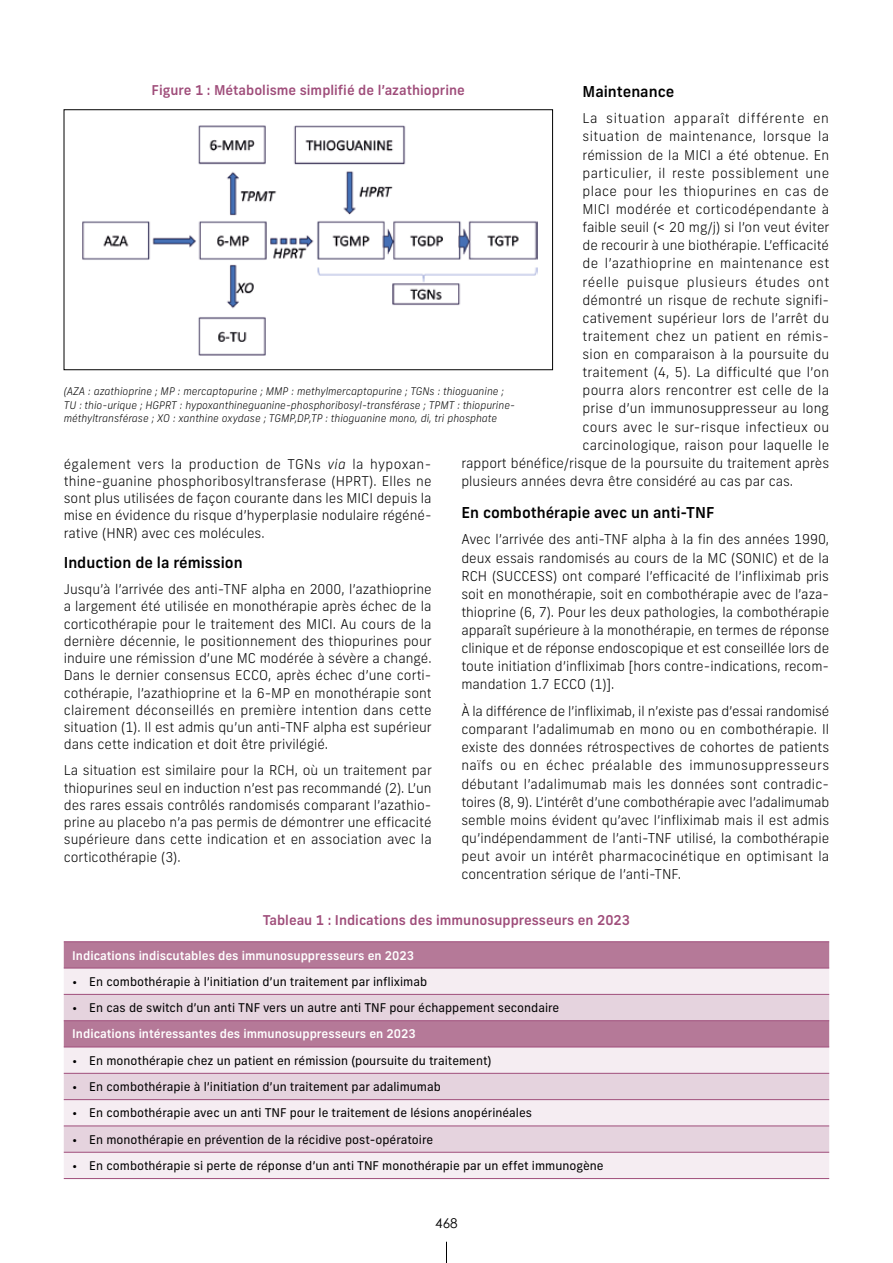
<style>
.page{position:relative;width:893px;height:1263px;background:#fff}
.page>*{position:absolute;margin:0;border:0;box-sizing:border-box;transform-origin:0 0}
.t1{font:500 15px "New Frank";color:#000}
.t2{font:300 13.5px/17.2px "New Frank";letter-spacing:.01em;color:#000;text-align:justify}
.t3{font:500 13.5px "New Frank";color:#9f4d7a}
.t4{font:300 13.5px "New Frank";letter-spacing:.03em;color:#000}
.t5{font:300 13.5px "New Frank";letter-spacing:.05em;color:#000}
.t6{font:300 13.5px "New Frank";letter-spacing:.04em;color:#000}
.t7{font:13.5px "Century Gothic";color:#000}
.t8{font:12px "New Frank";color:#000}
.t9{font:500 12px "New Frank";color:#fff}
.t10{font:italic 300 10.5px/13.5px "New Frank";color:#000}
.s1{font-style:italic}
</style>
<div class="page">
<svg style="left:446px;top:1242px;width:1px;height:21px"></svg>
<svg style="left:64px;top:942px;width:765px;height:26px;background:#b47797"></svg>
<div style="left:64px;top:969px;width:765px;height:209px;background:#f5edf2"></div>
<svg style="left:64px;top:995px;width:765px;height:157px;background:#e1cad7"></svg>
<hr style="left:64px;top:941px;width:765px;height:1px;background:#9f4d7a">
<hr style="left:64px;top:968px;width:765px;height:1px;background:#9f4d7a">
<hr style="left:64px;top:994px;width:765px;height:1px;background:#9f4d7a">
<hr style="left:64px;top:1020px;width:765px;height:1px;background:#9f4d7a">
<hr style="left:64px;top:1047px;width:765px;height:1px;background:#9f4d7a">
<hr style="left:64px;top:1073px;width:765px;height:1px;background:#9f4d7a">
<hr style="left:64px;top:1099px;width:765px;height:1px;background:#9f4d7a">
<hr style="left:64px;top:1126px;width:765px;height:1px;background:#9f4d7a">
<hr style="left:64px;top:1152px;width:765px;height:1px;background:#9f4d7a">
<hr style="left:64px;top:1178px;width:765px;height:1px;background:#9f4d7a">
<img style="left:82px;top:125px;width:455px;height:230px">
<div style="left:64px;top:109px;width:489px;height:261px;border:1px solid #000"></div>
<p class="t3" style="left:152px;top:81px;width:315px">Figure 1 : Métabolisme simplifié de l’azathioprine</p>
<p class="t1" style="left:583px;top:82px;width:93px">Maintenance</p>
<p class="t5" style="left:583px;top:110px;width:248px">La situation apparaît différente en</p>
<p class="t4" style="left:583px;top:128px;width:248px">situation de maintenance, lorsque la</p>
<p class="t2" style="left:583px;top:146px;width:248px">rémission de la MICI a été obtenue. En</p>
<p class="t4" style="left:583px;top:165px;width:248px">particulier, il reste possiblement une</p>
<p class="t2" style="left:583px;top:182px;width:248px">place pour les thiopurines en cas de</p>
<p class="t2" style="left:583px;top:201px;width:248px">MICI modérée et corticodépendante à</p>
<p class="t2" style="left:583px;top:219px;width:248px">faible seuil (&lt; 20 mg/j) si l’on veut éviter</p>
<p class="t2" style="left:583px;top:237px;width:248px">de recourir à une biothérapie. L’efficacité</p>
<p class="t2" style="left:583px;top:255px;width:248px">de l’azathioprine en maintenance est</p>
<p class="t6" style="left:583px;top:273px;width:248px">réelle puisque plusieurs études ont</p>
<p class="t2" style="left:583px;top:291px;width:248px">démontré un risque de rechute signifi-</p>
<p class="t2" style="left:583px;top:309px;width:248px">cativement supérieur lors de l’arrêt du</p>
<p class="t2" style="left:583px;top:327px;width:248px">traitement chez un patient en rémis-</p>
<p class="t2" style="left:583px;top:346px;width:248px">sion en comparaison à la poursuite du</p>
<p class="t2" style="left:583px;top:364px;width:248px">traitement (4, 5). La difficulté que l’on</p>
<p class="t2" style="left:583px;top:382px;width:248px">pourra alors rencontrer est celle de la</p>
<p class="t2" style="left:583px;top:400px;width:248px">prise d’un immunosuppresseur au long</p>
<p class="t2" style="left:583px;top:418px;width:248px">cours avec le sur-risque infectieux ou</p>
<p class="t2" style="left:583px;top:436px;width:248px">carcinologique, raison pour laquelle le</p>
<p class="t2" style="left:461px;top:454px;width:369px">rapport bénéfice/risque de la poursuite du traitement après</p>
<p class="t2" style="left:461px;top:472px;width:333px">plusieurs années devra être considéré au cas par cas.</p>
<p class="t1" style="left:461px;top:503px;width:255px">En combothérapie avec un anti-TNF</p>
<p class="t2" style="left:461px;top:530px;width:369px;line-height:18.1px">Avec l’arrivée des anti-TNF alpha à la fin des années 1990, deux essais randomisés au cours de la MC (SONIC) et de la RCH (SUCCESS) ont comparé l’efficacité de l’infliximab pris soit en monothérapie, soit en combothérapie avec de l’aza&shy;thioprine (6, 7). Pour les deux pathologies, la combothérapie apparaît supérieure à la monothérapie, en termes de réponse clinique et de réponse endoscopique et est conseillée lors de toute initiation d’infliximab [hors contre-indications, recom&shy;mandation 1.7 ECCO (1)].</p>
<p class="t2" style="left:461px;top:702px;width:369px;line-height:18.1px">À la différence de l’infliximab, il n’existe pas d’essai randomisé comparant l’adalimumab en mono ou en combothérapie. Il existe des données rétrospectives de cohortes de patients naïfs ou en échec préalable des immunosuppresseurs débutant l’adalimumab mais les données sont contradic&shy;toires (8, 9). L’intérêt d’une combothérapie avec l’adalimumab semble moins évident qu’avec l’infliximab mais il est admis qu’indépendamment de l’anti-TNF utilisé, la combothérapie peut avoir un intérêt pharmacocinétique en optimisant la concentration sérique de l’anti-TNF.</p>
<p class="t3" style="left:263px;top:911px;width:369px">Tableau 1 : Indications des immunosuppresseurs en 2023</p>
<p class="t9" style="left:72px;top:947px;width:343px">Indications indiscutables des immunosuppresseurs en 2023</p>
<p class="t8" style="left:72px;top:974px;width:356px">• En combothérapie à l’initiation d’un traitement par infliximab</p>
<p class="t8" style="left:72px;top:1000px;width:488px">• En cas de switch d’un anti TNF vers un autre anti TNF pour échappement secondaire</p>
<p class="t9" style="left:72px;top:1026px;width:345px">Indications intéressantes des immunosuppresseurs en 2023</p>
<p class="t8" style="left:72px;top:1053px;width:421px">• En monothérapie chez un patient en rémission (poursuite du traitement)</p>
<p class="t8" style="left:72px;top:1079px;width:370px">• En combothérapie à l’initiation d’un traitement par adalimumab</p>
<p class="t8" style="left:72px;top:1105px;width:461px">• En combothérapie avec un anti TNF pour le traitement de lésions anopérinéales</p>
<p class="t8" style="left:72px;top:1132px;width:362px">• En monothérapie en prévention de la récidive post-opératoire</p>
<p class="t8" style="left:72px;top:1158px;width:533px">• En combothérapie si perte de réponse d’un anti TNF monothérapie par un effet immunogène</p>
<p class="t10" style="left:64px;top:385px;width:453px">(AZA : azathioprine ; MP : mercaptopurine ; MMP : methylmercaptopurine ; TGNs : thioguanine ;<br>TU : thio-urique ; HGPRT : hypoxanthineguanine-phosphoribosyl-transférase ; TPMT : thiopurine&shy;méthyltransférase ; XO : xanthine oxydase ; TGMP,DP,TP : thioguanine mono, di, tri phosphate</p>
<p class="t2" style="left:64px;top:455px;width:369px">également vers la production de TGNs <span class="s1">via</span> la hypoxan&shy;thine-guanine phosphoribosyltransferase (HPRT). Elles ne sont plus utilisées de façon courante dans les MICI depuis la mise en évidence du risque d’hyperplasie nodulaire régéné&shy;rative (HNR) avec ces molécules.</p>
<p class="t1" style="left:64px;top:553px;width:180px">Induction de la rémission</p>
<p class="t2" style="left:64px;top:581px;width:370px">Jusqu’à l’arrivée des anti-TNF alpha en 2000, l’azathioprine a largement été utilisée en monothérapie après échec de la corticothérapie pour le traitement des MICI. Au cours de la dernière décennie, le positionnement des thiopurines pour induire une rémission d’une MC modérée à sévère a changé.<br>Dans le dernier consensus ECCO, après échec d’une corti&shy;cothérapie, l’azathioprine et la 6-MP en monothérapie sont clairement déconseillés en première intention dans cette situation (1). Il est admis qu’un anti-TNF alpha est supérieur dans cette indication et doit être privilégié.</p>
<p class="t2" style="left:64px;top:762px;width:370px">La situation est similaire pour la RCH, où un traitement par thiopurines seul en induction n’est pas recommandé (2). L’un des rares essais contrôlés randomisés comparant l’azathio&shy;prine au placebo n’a pas permis de démontrer une efficacité supérieure dans cette indication et en association avec la corticothérapie (3).</p>
<p class="t7" style="left:435px;top:1214px;width:24px">468</p>
</div>
